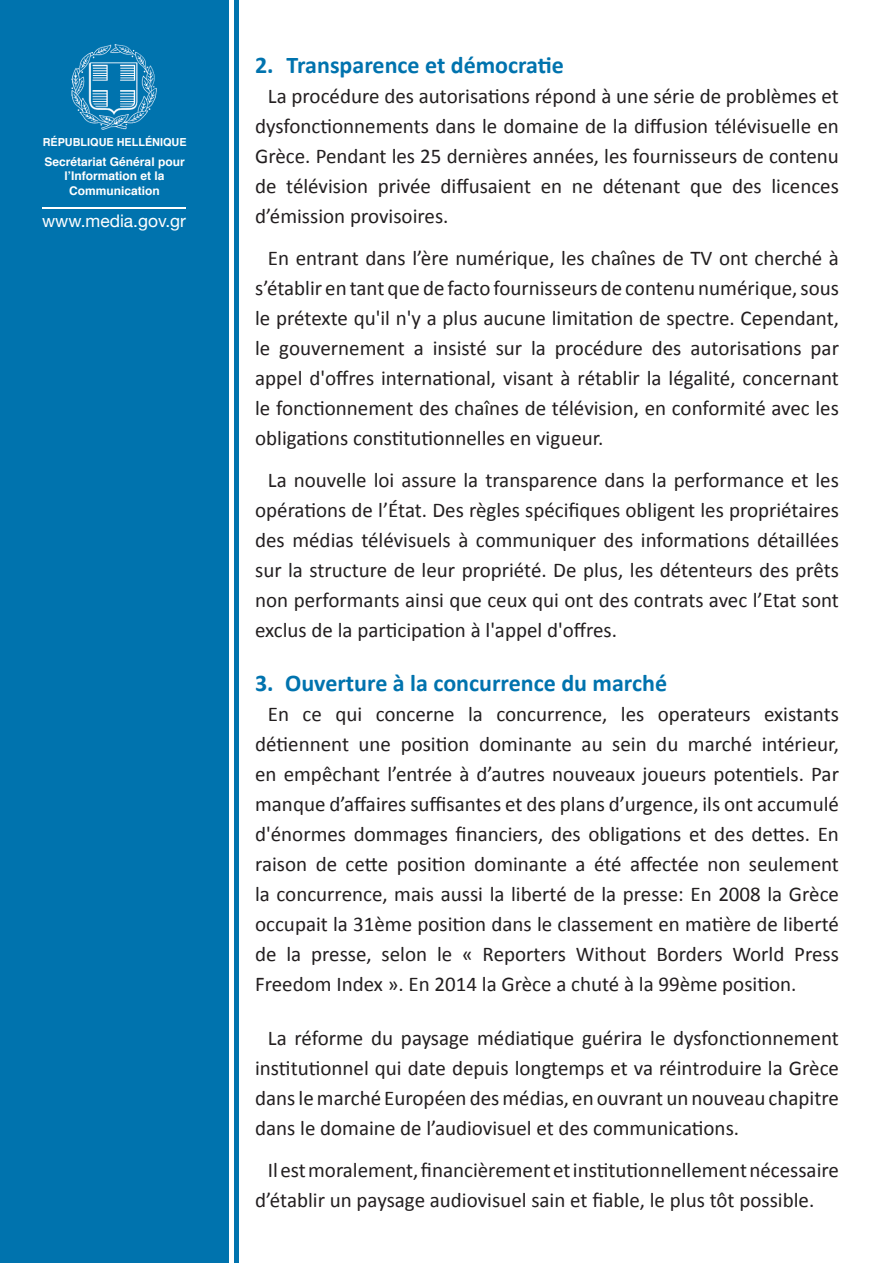
<style>
.page{position:relative;width:893px;height:1263px;background:#fff}
.page>*{position:absolute;margin:0;border:0;box-sizing:border-box;transform-origin:0 0}
.t1{font:700 24px "Calibri";color:#0073ae}
.t2{font:21px/30px "Calibri";color:#231f20}
.t3{font:17.4px "Helvetica Neue";color:#fff}
.t4{font:700 12px/14.4px "Helvetica";color:#fff;text-align:center}
.t5{font:700 11.1px "Helvetica";color:#fff}
</style>
<div class="page">
<div style="left:0;top:0;width:229px;height:1263px;background:#0073ae"></div>
<hr style="left:235px;top:0;width:4px;height:1263px;background:#0073ae">
<img style="left:71px;top:44px;width:86px;height:86px">
<hr style="left:43px;top:207px;width:143px;height:2px;background:#fff">
<p class="t5" style="left:43px;top:134px;width:145px">RÉPUBLIQUE HELLÉNIQUE</p>
<p class="t4" style="left:45px;top:155px;width:142px">Secrétariat Général pour ’l Information et la<br>Communication</p>
<p class="t3" style="left:42px;top:208px;width:146px">www.media.gov.gr</p>
<p class="t1" style="left:287px;top:50px;width:279px">Transparence et démocratie</p>
<p class="t1" style="left:255px;top:50px;width:20px">2.</p>
<p class="t2" style="left:255px;top:81px;width:585px;text-align:right">La procédure des autorisations répond à une série de problèmes et dysfonctionnements dans le domaine de la diffusion télévisuelle en Grèce. Pendant les 25 dernières années, les fournisseurs de contenu licences</p>
<p class="t2" style="left:286px;top:171px;width:83px">télévision</p>
<p class="t2" style="left:378px;top:171px;width:55px">privée</p>
<p class="t2" style="left:603px;top:171px;width:79px">détenant</p>
<p class="t2" style="left:441px;top:171px;width:92px">diffusaient</p>
<p class="t2" style="left:255px;top:171px;width:195px">de<br>’d émission provisoires.</p>
<p class="t2" style="left:255px;top:243px;width:585px;text-align:justify;text-indent:13px">En entrant dans ’l ère numérique, les chaînes de TV ont cherché à ’s établirentantquedefactofournisseursdecontenunumérique,sous le prétexte qu ay'ni l' plus aucune limitation de spectre. Cependant, le gouvernement a insisté sur la procédure des autorisations par appel 'd offres international, visant à rétablir la légalité, concernant le fonctionnement des chaînes de télévision, en conformité avec les obligations constitutionnelles en vigueur.</p>
<p class="t2" style="left:255px;top:465px;width:585px;text-align:justify;text-indent:13px">La nouvelle loi assure la transparence dans la performance et les opérations de ’l État. Des règles spécifiques obligent les propriétaires des médias télévisuels à communiquer des informations détaillées sur la structure de leur propriété. De plus, les détenteurs des prêts non performants ainsi que ceux qui ont des contrats avec ’l Etat sont exclus de la participation 'là appel 'd offres.</p>
<p class="t1" style="left:285px;top:668px;width:383px">Ouverture laà concurrence du marché</p>
<p class="t2" style="left:732px;top:171px;width:31px">des</p>
<p class="t2" style="left:541px;top:171px;width:23px">en</p>
<p class="t2" style="left:572px;top:171px;width:23px">ne</p>
<p class="t2" style="left:690px;top:171px;width:34px">que</p>
<p class="t1" style="left:255px;top:668px;width:20px">3.</p>
<p class="t2" style="left:268px;top:699px;width:23px">En</p>
<p class="t2" style="left:303px;top:699px;width:21px">ce</p>
<p class="t2" style="left:335px;top:699px;width:28px">qui</p>
<p class="t2" style="left:376px;top:699px;width:80px">concerne</p>
<p class="t2" style="left:468px;top:699px;width:16px">la</p>
<p class="t2" style="left:496px;top:699px;width:113px">concurrence,</p>
<p class="t2" style="left:621px;top:699px;width:25px">les</p>
<p class="t2" style="left:658px;top:699px;width:94px">operateurs</p>
<p class="t2" style="left:764px;top:699px;width:76px">existants</p>
<p class="t2" style="left:255px;top:729px;width:95px">détiennent</p>
<p class="t2" style="left:255px;top:759px;width:585px">en empêchant ’l entrée ’dà autres nouveaux joueurs potentiels. Par</p>
<p class="t2" style="left:255px;top:789px;width:585px">manque ’d affaires suffisantes et des plans ’d urgence, ils ont accumulé</p>
<p class="t2" style="left:255px;top:819px;width:585px">'d énormes dommages financiers, des obligations et des dettes. En</p>
<p class="t2" style="left:255px;top:849px;width:585px">raison de cette position dominante a été affectée non seulement</p>
<p class="t2" style="left:255px;top:879px;width:585px">la concurrence, mais aussi la liberté de la presse: En 2008 la Grèce</p>
<p class="t2" style="left:255px;top:909px;width:585px">occupait la 31ème position dans le classement en matière de liberté</p>
<p class="t2" style="left:794px;top:939px;width:46px">Press</p>
<p class="t2" style="left:688px;top:729px;width:66px">marché</p>
<p class="t2" style="left:762px;top:729px;width:79px">intérieur,</p>
<p class="t2" style="left:479px;top:729px;width:94px">dominante</p>
<p class="t2" style="left:656px;top:729px;width:24px">du</p>
<p class="t2" style="left:401px;top:729px;width:70px">position</p>
<p class="t2" style="left:612px;top:729px;width:36px">sein</p>
<p class="t2" style="left:359px;top:729px;width:34px">une</p>
<p class="t2" style="left:582px;top:729px;width:23px">au</p>
<p class="t2" style="left:286px;top:939px;width:16px">la</p>
<p class="t2" style="left:382px;top:939px;width:47px">selon</p>
<p class="t2" style="left:437px;top:939px;width:17px">le</p>
<p class="t2" style="left:576px;top:939px;width:72px">Without</p>
<p class="t2" style="left:732px;top:939px;width:54px">World</p>
<p class="t2" style="left:255px;top:939px;width:543px">de<br>Freedom Index ». En 2014 la Grèce a chuté laà 99ème position.</p>
<p class="t2" style="left:255px;top:1023px;width:585px;text-align:justify;text-indent:13px">La réforme du paysage médiatique guérira le dysfonctionnement institutionnel qui date depuis longtemps et va réintroduire la Grèce danslemarchéEuropéendesmédias,enouvrantunnouveauchapitre dans le domaine de ’l audiovisuel et des communications.</p>
<p class="t2" style="left:255px;top:1155px;width:585px;text-indent:13px">Ilestmoralement,financièrementetinstitutionnellementnécessaire ’d établir un paysage audiovisuel sain et fiable le, plus tôt possible.</p>
<p class="t2" style="left:656px;top:939px;width:68px">Borders</p>
<p class="t2" style="left:483px;top:939px;width:85px">Reporters</p>
<p class="t2" style="left:311px;top:939px;width:62px">presse,</p>
<p class="t2" style="left:462px;top:939px;width:12px">«</p>
</div>
